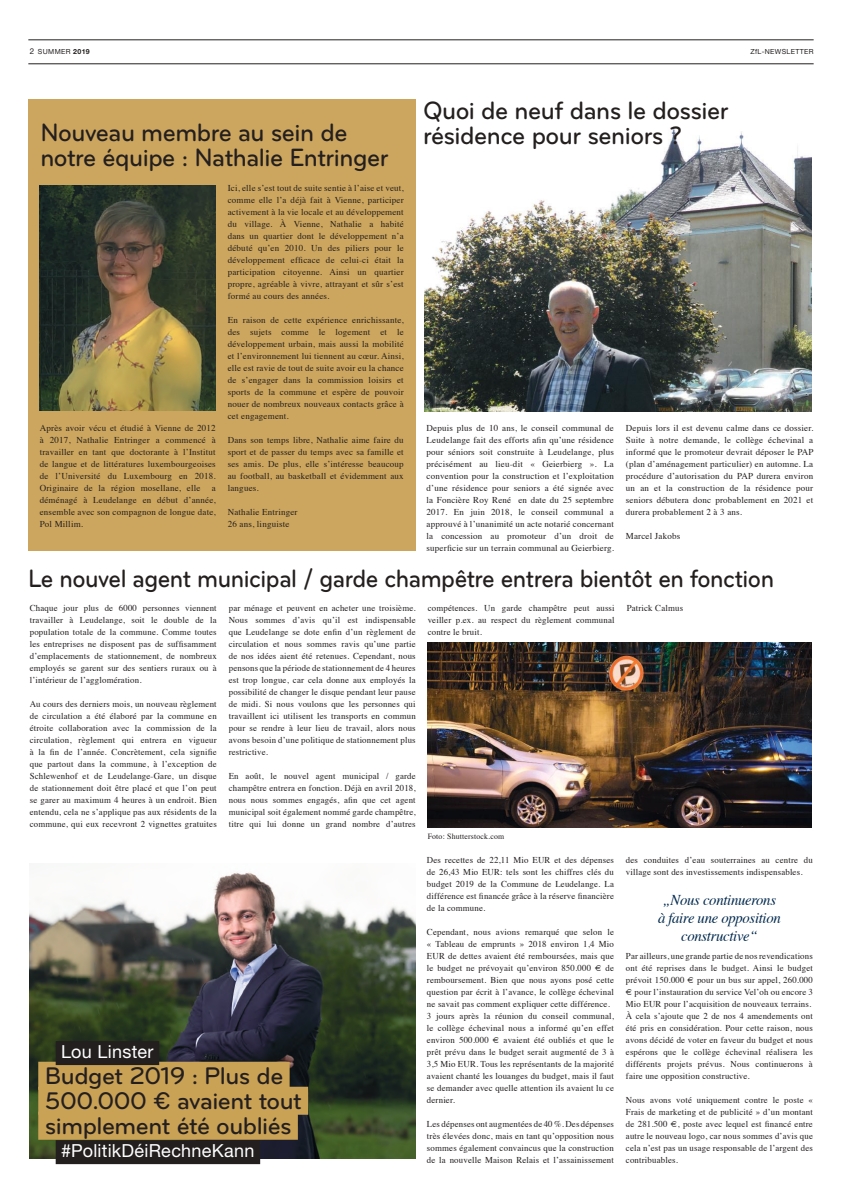
<style>
.page{position:relative;width:842px;height:1191px;background:#fff}
.page>*{position:absolute;margin:0;border:0;box-sizing:border-box;transform-origin:0 0}
.t1{font:500 26px/25px "Bryant Pro";letter-spacing:-.02em;color:#241f1f;scale:.96 1}
.t2{font:500 26px "Bryant Pro";letter-spacing:-.02em;color:#241f1f;scale:.92 1}
.t3{font:500 25px/25px "Bryant Pro";letter-spacing:-.02em;color:#241f1f}
.t4{font:18px "Helvetica Neue LT Std";letter-spacing:.015em;color:#fff}
.t5{font:italic 15px/18px "Times";letter-spacing:-.02em;color:#00294e;text-align:center}
.t6{font:9px/12px "Times";letter-spacing:.02em;color:#241f1f;text-align:justify}
.t7{font:8px "Times";letter-spacing:.02em;color:#241f1f}
.t8{font:8px "Helvetica Neue LT Std";color:#241f1f}
.t9{font:7px "Helvetica Neue LT Std";letter-spacing:.05em;color:#241f1f}
.s1{font-weight:700}
</style>
<div class="page">
<hr style="left:28px;top:63px;width:786px;height:1px;background:#241f1f">
<hr style="left:28px;top:40px;width:786px;height:1px;background:#241f1f">
<div style="left:28px;top:99px;width:388px;height:451px;background:#cca65e"></div>
<img style="left:424px;top:128px;width:387px;height:283px">
<img style="left:30px;top:872px;width:386px;height:286px">
<div style="left:38px;top:1061px;width:252px;height:28px;background:#caa256"></div>
<div style="left:38px;top:1086px;width:270px;height:28px;background:#caa256"></div>
<div style="left:38px;top:1111px;width:260px;height:28px;background:#caa256"></div>
<div style="left:56px;top:1041px;width:103px;height:24px;background:#241f1f"></div>
<div style="left:56px;top:1140px;width:204px;height:24px;background:#241f1f"></div>
<img style="left:40px;top:186px;width:176px;height:225px">
<img style="left:427px;top:642px;width:385px;height:185px">
<p class="t8" style="left:30px;top:46px;width:6px">2</p>
<p class="t9" style="left:38px;top:47px;width:53px">SUMMER <span class="s1">2019</span></p>
<p class="t9" style="left:750px;top:47px;width:65px">ZfL-NEWSLETTER</p>
<h1 class="t1" style="left:40px;top:120px;width:364px">Nouveau membre au sein de notre équipe : Nathalie Entringer</h1>
<p class="t6" style="left:40px;top:421px;width:178px">Après avoir vécu et étudié à Vienne de 2012 à 2017, Nathalie Entringer a commencé à travailler en tant que doctorante à l’Institut de langue et de littératures luxembourgeoises de l’Université du Luxembourg en 2018.<br>Originaire de la région mosellane, elle</p>
<p class="t6" style="left:40px;top:481px;width:178px;text-indent:172px">a déménagé à Leudelange en début d’année, ensemble avec son compagnon de longue date, Pol Millim.</p>
<p class="t6" style="left:228px;top:181px;width:178px">Ici, elle s’est tout de suite sentie à l’aise et veut, comme elle l’a déjà fait à Vienne, participer activement à la vie locale et au développement du village. À Vienne, Nathalie a habité dans un quartier dont le développement n’a débuté qu’en 2010. Un des piliers pour le développement efficace de celui-ci était la participation citoyenne. Ainsi un quartier propre, agréable à vivre, attrayant et sûr s’est formé au cours des années.</p>
<p class="t6" style="left:228px;top:313px;width:177px">En raison de cette expérience enrichissante, des sujets comme le logement et le développement urbain, mais aussi la mobilité et l’environnement lui tiennent au cœur. Ainsi, elle est ravie de tout de suite avoir eu la chance de s’engager dans la commission loisirs et sports de la commune et espère de pouvoir nouer de nombreux nouveaux contacts grâce à cet engagement.</p>
<p class="t6" style="left:228px;top:433px;width:177px">Dans son temps libre, Nathalie aime faire du sport et de passer du temps avec sa famille et ses amis. De plus, elle s’intéresse beaucoup au football, au basketball et évidemment aux langues.</p>
<p class="t6" style="left:228px;top:505px;width:71px">Nathalie Entringer<br>26 ans, linguiste</p>
<h1 class="t1" style="left:423px;top:98px;width:320px">Quoi de neuf dans le dossier résidence pour seniors ?</h1>
<p class="t6" style="left:427px;top:421px;width:189px">Depuis plus de 10 ans, le conseil communal de Leudelange fait des efforts afin qu’une résidence pour séniors soit construite à Leudelange, plus précisément au lieu-dit « Geierbierg ». La convention pour la construction et l’exploitation d’une résidence pour seniors a été signée avec la Foncière Roy René en date du 25 septembre 2017. En juin 2018, le conseil communal a approuvé à l’unanimité un acte notarié concernant la concession au promoteur d’un droit de superficie sur un terrain communal au Geierbierg.</p>
<p class="t6" style="left:626px;top:421px;width:189px">Depuis lors il est devenu calme dans ce dossier.<br>Suite à notre demande, le collège échevinal a informé que le promoteur devrait déposer le PAP (plan d’aménagement particulier) en automne. La procédure d’autorisation du PAP durera environ un an et la construction de la résidence pour seniors débutera donc probablement en 2021 et durera probablement 2 à 3 ans.</p>
<p class="t6" style="left:626px;top:529px;width:56px">Marcel Jakobs</p>
<h1 class="t2" style="left:28px;top:563px;width:812px">Le nouvel agent municipal / garde champêtre entrera bientôt en fonction</h1>
<p class="t6" style="left:30px;top:601px;width:188px">Chaque jour plus de 6000 personnes viennent travailler à Leudelange, soit le double de la population totale de la commune. Comme toutes les entreprises ne disposent pas de suffisamment d’emplacements de stationnement, de nombreux employés se garent sur des sentiers ruraux ou à l’intérieur de l’agglomération.</p>
<p class="t6" style="left:30px;top:697px;width:188px">Au cours des derniers mois, un nouveau règlement de circulation a été élaboré par la commune en étroite collaboration avec la commission de la circulation, règlement qui entrera en vigueur à la fin de l’année. Concrètement, cela signifie que partout dans la commune, à l’exception de Schlewenhof et de Leudelange-Gare, un disque de stationnement doit être placé et que l’on peut se garer au maximum 4 heures à un endroit. Bien entendu, cela ne s’applique pas aux résidents de la commune, qui eux recevront 2 vignettes gratuites</p>
<p class="t6" style="left:229px;top:601px;width:188px">par ménage et peuvent en acheter une troisième.<br>Nous sommes d’avis qu’il est indispensable que Leudelange se dote enfin d’un règlement de circulation et nous sommes ravis qu’une partie de nos idées aient été retenues. Cependant, nous pensons que la période de stationnement de 4 heures est trop longue, car cela donne aux employés la possibilité de changer le disque pendant leur pause de midi. Si nous voulons que les personnes qui travaillent ici utilisent les transports en commun pour se rendre à leur lieu de travail, alors nous avons besoin d’une politique de stationnement plus restrictive.</p>
<p class="t6" style="left:229px;top:769px;width:188px">En août, le nouvel agent municipal / garde champêtre entrera en fonction. Déjà en avril 2018, nous nous sommes engagés, afin que cet agent municipal soit également nommé garde champêtre, titre qui lui donne un grand nombre d’autres</p>
<p class="t6" style="left:428px;top:601px;width:188px">compétences. Un garde champêtre peut aussi veiller p.ex. au respect du règlement communal contre le bruit.</p>
<p class="t6" style="left:627px;top:601px;width:58px">Patrick Calmus</p>
<h3 class="t4" style="left:61px;top:1041px;width:94px">Lou Linster</h3>
<h2 class="t3" style="left:45px;top:1062px;width:258px">Budget 2019 : Plus de<br>500.000 € avaient tout simplement été oubliés</h2>
<h3 class="t4" style="left:61px;top:1140px;width:195px">#PolitikDéiRechneKann</h3>
<p class="t7" style="left:428px;top:829px;width:78px">Foto: Shutterstock.com</p>
<p class="t6" style="left:427px;top:853px;width:188px">Des recettes de 22,11 Mio EUR et des dépenses de 26,43 Mio EUR: tels sont les chiffres clés du budget 2019 de la Commune de Leudelange. La différence est financée grâce à la réserve financière de la commune.</p>
<p class="t6" style="left:427px;top:925px;width:188px;text-align:left">Cependant, nous avions remarqué que selon le « Tableau de emprunts » 2018 environ 1,4 Mio EUR de dettes avaient été remboursées, mais que le budget ne prévoyait qu’environ 850.000 € de remboursement. Bien que nous ayons posé cette question par écrit à l’avance, le collège échevinal ne savait pas comment expliquer cette différence.<br>3 jours après la réunion du conseil communal, le collège échevinal nous a informé qu’en effet environ 500.000 € avaient été oubliés et que le prêt prévu dans le budget serait augmenté de 3 à 3,5 Mio EUR. Tous les représentants de la majorité avaient chanté les louanges du budget, mais il faut se demander avec quelle attention ils avaient lu ce dernier.</p>
<p class="t6" style="left:427px;top:1117px;width:188px">Les dépenses ont augmentées de 40 %. Des dépenses très élevées donc, mais en tant qu’opposition nous sommes également convaincus que la construction de la nouvelle Maison Relais et l’assainissement</p>
<p class="t6" style="left:626px;top:853px;width:188px">des conduites d’eau souterraines au centre du village sont des investissements indispensables.</p>
<h3 class="t5" style="left:658px;top:890px;width:124px">„Nous continuerons à faire une opposition constructive“</h3>
<p class="t6" style="left:626px;top:949px;width:188px;text-align:left">Par ailleurs, une grande partie de nos revendications ont été reprises dans le budget. Ainsi le budget prévoit 150.000 € pour un bus sur appel, 260.000 € pour l’instauration du service Vel’oh ou encore 3<br>Mio EUR pour l’acquisition de nouveaux terrains.<br>À cela s’ajoute que 2 de nos 4 amendements ont été pris en considération. Pour cette raison, nous avons décidé de voter en faveur du budget et nous espérons que le collège échevinal réalisera les différents projets prévus. Nous continuerons à faire une opposition constructive.</p>
<p class="t6" style="left:626px;top:1093px;width:188px">Nous avons voté uniquement contre le poste « Frais de marketing et de publicité » d’un montant de 281.500 €, poste avec lequel est financé entre autre le nouveau logo, car nous sommes d’avis que cela n’est pas un usage responsable de l’argent des contribuables.</p>
</div>
